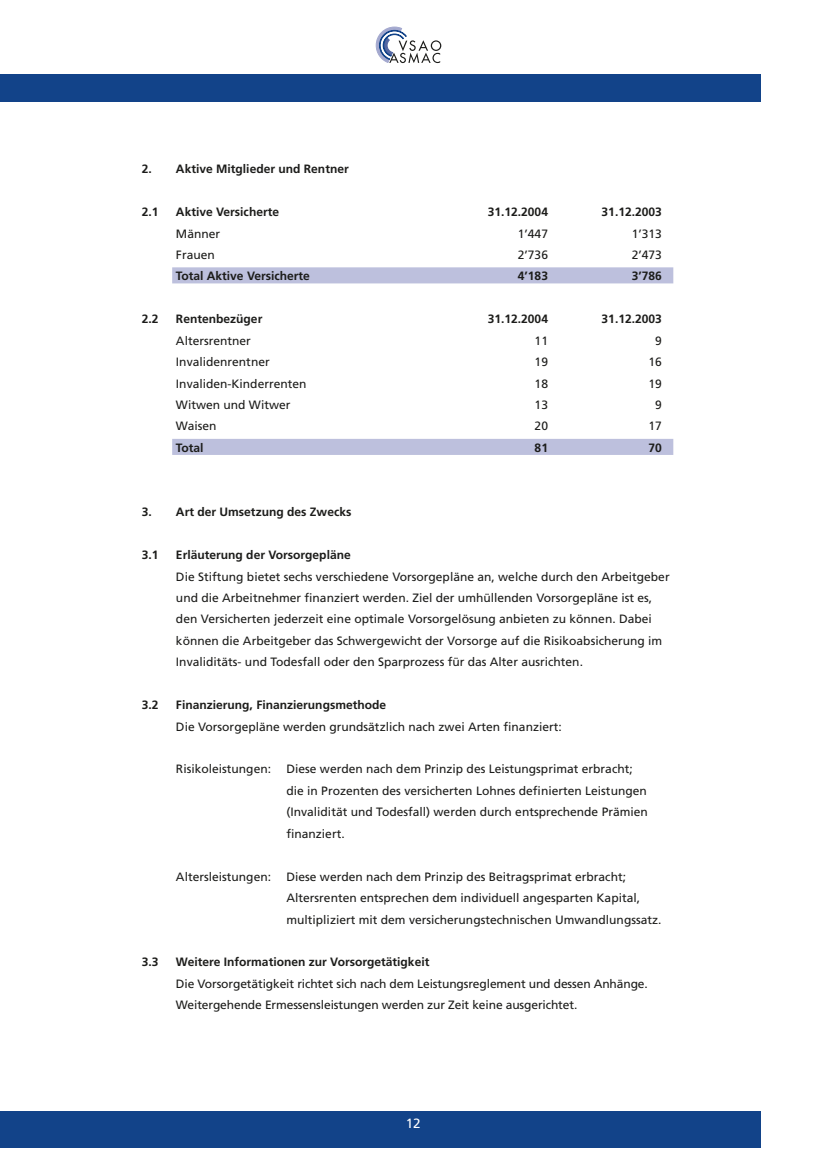
<style>
.page{position:relative;width:814px;height:1149px;background:#fff}
.page>*{position:absolute;margin:0;border:0;box-sizing:border-box;transform-origin:0 0}
.t1{font:13.4px "Frutiger";color:#fff}
.t2{font:12.1px/21.4px "Frutiger";color:#1c1c1a}
.t3{font:700 12.1px "Frutiger";color:#1c1c1a}
</style>
<div class="page">
<svg style="left:376px;top:27px;width:65px;height:36px"></svg>
<div style="left:0;top:74px;width:760px;height:28px;background:#124389"></div>
<div style="left:0;top:1111px;width:760px;height:36px;background:#124389"></div>
<div style="left:172px;top:267px;width:501px;height:16px;background:#bdc0dd"></div>
<div style="left:172px;top:439px;width:501px;height:16px;background:#bdc0dd"></div>
<p class="t3" style="left:142px;top:164px;width:208px">2. Aktive Mitglieder und Rentner</p>
<p class="t3" style="left:142px;top:207px;width:18px">2.1</p>
<p class="t3" style="left:176px;top:207px;width:105px">Aktive Versicherte</p>
<p class="t3" style="left:488px;top:207px;width:62px">31.12.2004</p>
<p class="t3" style="left:601px;top:207px;width:62px">31.12.2003</p>
<p class="t2" style="left:176px;top:223px;width:46px">Männer</p>
<p class="t2" style="left:518px;top:223px;width:32px">1’447</p>
<p class="t2" style="left:632px;top:223px;width:32px">1’313</p>
<p class="t2" style="left:176px;top:245px;width:40px">Frauen</p>
<p class="t2" style="left:518px;top:245px;width:32px">2’736</p>
<p class="t2" style="left:632px;top:245px;width:32px">2’473</p>
<p class="t3" style="left:176px;top:271px;width:135px">Total Aktive Versicherte</p>
<p class="t3" style="left:518px;top:271px;width:32px">4’183</p>
<p class="t3" style="left:632px;top:271px;width:32px">3’786</p>
<p class="t3" style="left:142px;top:314px;width:18px">2.2</p>
<p class="t3" style="left:176px;top:314px;width:88px">Rentenbezüger</p>
<p class="t3" style="left:488px;top:314px;width:62px">31.12.2004</p>
<p class="t3" style="left:601px;top:314px;width:62px">31.12.2003</p>
<p class="t2" style="left:176px;top:331px;width:77px">Altersrentner</p>
<p class="t2" style="left:535px;top:331px;width:15px">11</p>
<p class="t2" style="left:655px;top:331px;width:8px">9</p>
<p class="t2" style="left:176px;top:352px;width:95px">Invalidenrentner</p>
<p class="t2" style="left:535px;top:352px;width:15px">19</p>
<p class="t2" style="left:648px;top:352px;width:15px">16</p>
<p class="t2" style="left:176px;top:373px;width:132px">Invaliden-Kinderrenten</p>
<p class="t2" style="left:535px;top:373px;width:15px">18</p>
<p class="t2" style="left:648px;top:373px;width:15px">19</p>
<p class="t2" style="left:176px;top:395px;width:116px">Witwen und Witwer</p>
<p class="t2" style="left:535px;top:395px;width:15px">13</p>
<p class="t2" style="left:655px;top:395px;width:8px">9</p>
<p class="t2" style="left:176px;top:416px;width:42px">Waisen</p>
<p class="t2" style="left:535px;top:416px;width:15px">20</p>
<p class="t2" style="left:648px;top:416px;width:15px">17</p>
<p class="t3" style="left:176px;top:443px;width:29px">Total</p>
<p class="t3" style="left:535px;top:443px;width:15px">81</p>
<p class="t3" style="left:648px;top:443px;width:15px">70</p>
<p class="t3" style="left:142px;top:507px;width:211px">3. Art der Umsetzung des Zwecks</p>
<p class="t3" style="left:142px;top:550px;width:18px">3.1</p>
<p class="t3" style="left:176px;top:550px;width:176px">Erläuterung der Vorsorgepläne</p>
<p class="t2" style="left:176px;top:566px;width:495px">Die Stiftung bietet sechs verschiedene Vorsorgepläne an, welche durch den Arbeitgeber und die Arbeitnehmer finanziert werden. Ziel der umhüllenden Vorsorgepläne ist es, den Versicherten jederzeit eine optimale Vorsorgelösung anbieten zu können. Dabei können die Arbeitgeber das Schwergewicht der Vorsorge auf die Risikoabsicherung im Invaliditäts- und Todesfall oder den Sparprozess für das Alter ausrichten.</p>
<p class="t3" style="left:142px;top:700px;width:18px">3.2</p>
<p class="t3" style="left:176px;top:700px;width:212px">Finanzierung, Finanzierungsmethode</p>
<p class="t2" style="left:176px;top:716px;width:387px">Die Vorsorgepläne werden grundsätzlich nach zwei Arten finanziert:</p>
<p class="t2" style="left:176px;top:759px;width:97px">Risikoleistungen:</p>
<p class="t2" style="left:286px;top:759px;width:363px">Diese werden nach dem Prinzip des Leistungsprimat erbracht; die in Prozenten des versicherten Lohnes definierten Leistungen (Invalidität und Todesfall) werden durch entsprechende Prämien finanziert.</p>
<p class="t2" style="left:176px;top:866px;width:97px">Altersleistungen:</p>
<p class="t2" style="left:286px;top:866px;width:376px">Diese werden nach dem Prinzip des Beitragsprimat erbracht;<br>Altersrenten entsprechen dem individuell angesparten Kapital, multipliziert mit dem versicherungstechnischen Umwandlungssatz.</p>
<p class="t3" style="left:142px;top:957px;width:18px">3.3</p>
<p class="t3" style="left:176px;top:957px;width:255px">Weitere Informationen zur Vorsorgetätigkeit</p>
<p class="t2" style="left:176px;top:973px;width:473px">Die Vorsorgetätigkeit richtet sich nach dem Leistungsreglement und dessen An hänge.<br>Weitergehende Ermessensleistungen werden zur Zeit keine ausgerichtet.</p>
<p class="t1" style="left:406px;top:1117px;width:16px">12</p>
</div>
